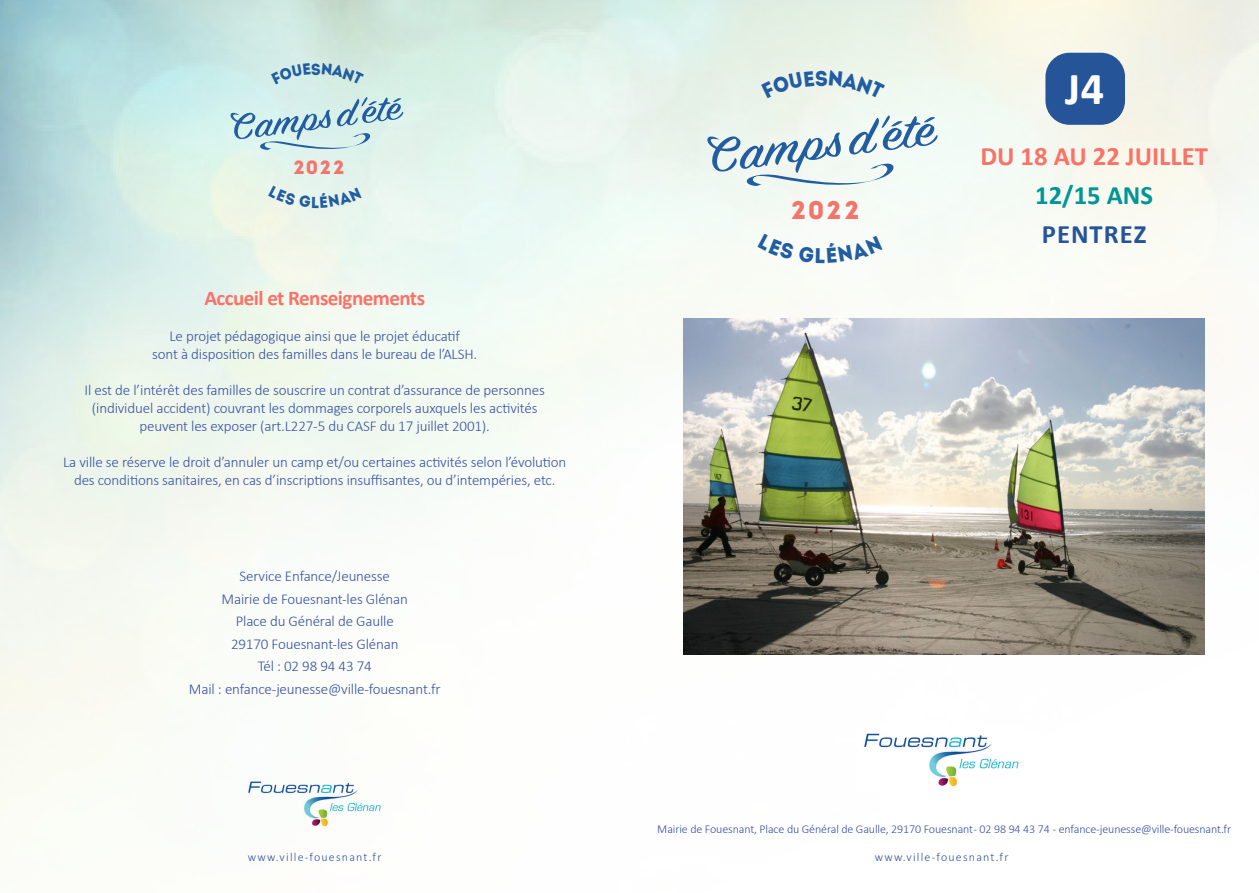
<style>
.page{position:relative;width:1259px;height:893px;background:#fff}
.page>*{position:absolute;margin:0;border:0;box-sizing:border-box;transform-origin:0 0}
.t1{font:700 46.05px "Calibri";color:#fff}
.t2{font:700 26.7px "Calibri";color:#fa7268}
.t3{font:700 26.7px "Calibri";color:#009698}
.t4{font:700 26.7px "Calibri";letter-spacing:.04em;color:#255498}
.t5{font:25.5px "Intro";color:#f2756b}
.Style_de_paragraphe{font:700 21px "Calibri";letter-spacing:-.025em;color:#fa7268}
.t6{font:19.2px "Intro";color:#f2756b}
.Style_de_paragraphe-2{font:300 15px/18px "Calibri";letter-spacing:-.01em;color:#3850a0;text-align:center}
.t7{font:300 12px "Calibri";letter-spacing:-.01em;color:#3850a0}
.t8{font:300 12px "Calibri";letter-spacing:.1em;color:#3850a0}
</style>
<div class="page">
<img style="left:0;top:0;width:1259px;height:825px">
<img style="left:857px;top:726px;width:170px;height:67px">
<div style="left:675px;top:37px;width:293px;height:260px;background:#fff;opacity:.75"></div>
<svg style="left:701px;top:115px;width:236px;height:71px"></svg>
<div style="left:1045px;top:53px;width:80px;height:72px;background:#255498;border-radius:24px"></div>
<div style="left:183px;top:13px;width:266px;height:246px;background:#fff;opacity:.75"></div>
<svg style="left:226px;top:97px;width:177px;height:53px;background:#bad8df"></svg>
<img style="left:242px;top:775px;width:145px;height:52px">
<img style="left:683px;top:319px;width:522px;height:336px">
<div style="left:761px;top:69px;width:124px;height:30px;background:#edf4ea"></div>
<svg style="left:758px;top:234px;width:124px;height:29px"></svg>
<div style="left:271px;top:62px;width:93px;height:23px;background:#d5ede5"></div>
<div style="left:268px;top:186px;width:94px;height:22px;background:#e7f4eb"></div>
<p class="t6" style="left:294px;top:156px;width:52px">2022</p>
<p class="Style_de_paragraphe" style="left:204px;top:283px;width:222px">Accueil et Renseignements</p>
<p class="Style_de_paragraphe-2" style="left:169px;top:327px;width:292px">Le projet pédagogique ainsi que le projet éducatif</p>
<p class="Style_de_paragraphe-2" style="left:152px;top:345px;width:326px">sont à disposition des familles dans le bureau de l’ALSH.</p>
<p class="Style_de_paragraphe-2" style="left:85px;top:381px;width:462px">Il est de l’intérêt des familles de souscrire un contrat d’assurance de personnes (individuel accident) couvrant les dommages corporels auxquels les activités</p>
<p class="Style_de_paragraphe-2" style="left:140px;top:417px;width:352px">peuvent les exposer (art.L227-5 du CASF du 17 juillet 2001).</p>
<p class="Style_de_paragraphe-2" style="left:63px;top:453px;width:505px">La ville se réserve le droit d’annuler un camp et/ou certaines activités selon l’évolution des conditions sanitaires, en cas d’inscriptions insuffisantes, ou d’intempéries, etc.</p>
<p class="Style_de_paragraphe-2" style="left:239px;top:567px;width:152px">Service Enfance/Jeunesse</p>
<p class="Style_de_paragraphe-2" style="left:222px;top:590px;width:188px">Mairie de Fouesnant-les Glénan</p>
<p class="Style_de_paragraphe-2" style="left:236px;top:612px;width:159px">Place du Général de Gaulle</p>
<p class="Style_de_paragraphe-2" style="left:231px;top:635px;width:169px">29170 Fouesnant-les Glénan</p>
<p class="Style_de_paragraphe-2" style="left:258px;top:657px;width:116px">Tél : 02 98 94 43 74</p>
<p class="Style_de_paragraphe-2" style="left:189px;top:680px;width:253px">Mail : enfance-jeunesse@ville-fouesnant.fr</p>
<p class="t8" style="left:248px;top:849px;width:135px">www.ville-fouesnant.fr</p>
<p class="t5" style="left:791px;top:194px;width:69px">2022</p>
<p class="t1" style="left:1065px;top:56px;width:41px">J4</p>
<p class="t2" style="left:980px;top:138px;width:229px">DU 18 AU 22 JUILLET</p>
<p class="t3" style="left:1035px;top:177px;width:119px">12/15 ANS</p>
<p class="t4" style="left:1041px;top:216px;width:106px">PENTREZ</p>
<p class="t7" style="left:657px;top:822px;width:575px">Mairie de Fouesnant, Place du Général de Gaulle, 29170 Fouesnant - 02 98 94 43 74 - enfance-jeunesse@ville-fouesnant.fr</p>
<p class="t8" style="left:875px;top:849px;width:135px">www.ville-fouesnant.fr</p>
</div>
